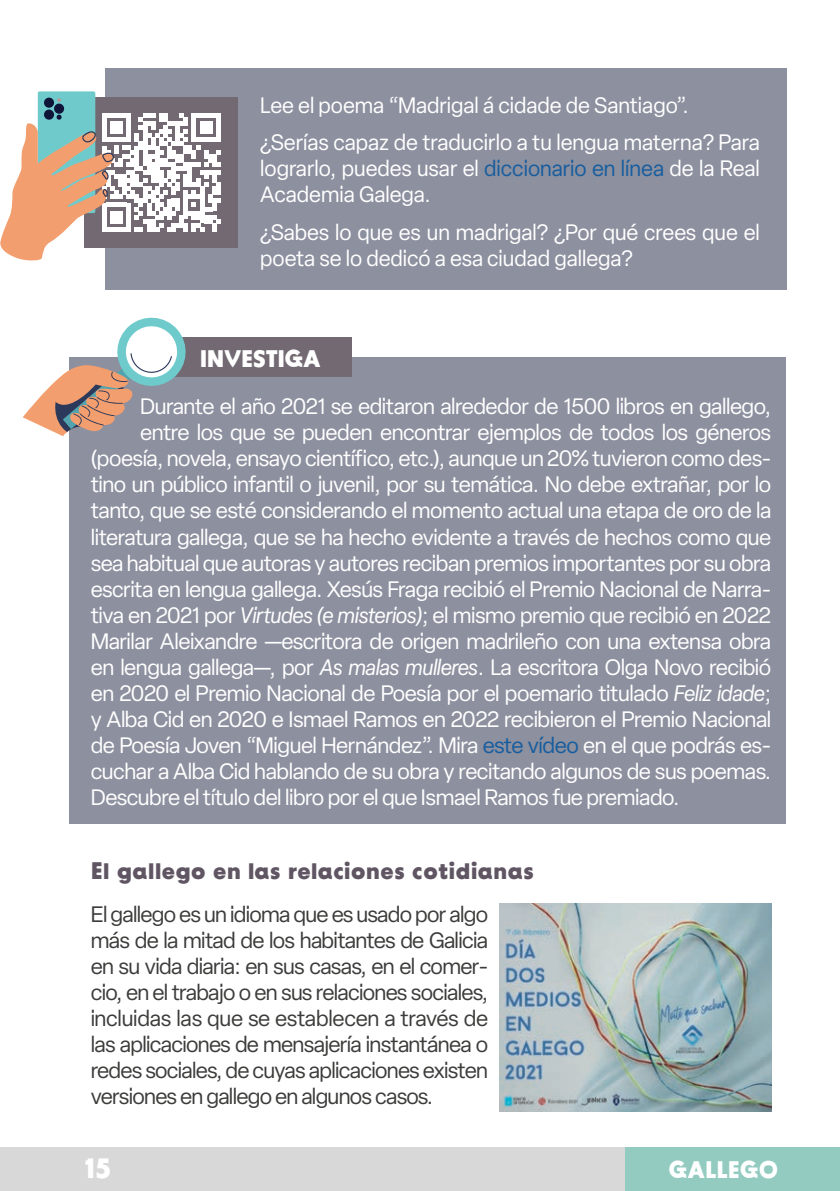
<style>
.page{position:relative;width:840px;height:1191px;background:#fff}
.page>*{position:absolute;margin:0;border:0;box-sizing:border-box;transform-origin:0 0}
.t1{font:700 28px "BD Supper";color:#fff}
.t2{font:700 24px "BD Supper";color:#605563}
.t3{font:700 24px "BD Supper";letter-spacing:-.02em;color:#fff}
.t4{font:700 24px "BD Supper";color:#fff}
.t5{font:22px "Elza";letter-spacing:-.02em;color:#fff}
.t6{font:22px/26px "Elza";letter-spacing:-.03em;color:#3c3c3b;text-align:justify}
.t7{font:22px/26px "Elza";color:#fff}
.s1{color:#175d9e}
.s2{font-style:italic}
</style>
<div class="page">
<div style="left:0;top:1147px;width:839px;height:44px;background:#d8d8d8"></div>
<div style="left:69px;top:357px;width:717px;height:467px;background:#8d909f"></div>
<div style="left:625px;top:1147px;width:214px;height:44px;background:#93cbc0"></div>
<div style="left:154px;top:338px;width:197px;height:39px;background:#726973"></div>
<svg style="left:23px;top:317px;width:166px;height:119px"></svg>
<div style="left:105px;top:68px;width:681px;height:222px;background:#8d909f"></div>
<div style="left:84px;top:97px;width:154px;height:150px;background:#726973"></div>
<div style="left:38px;top:91px;width:57px;height:122px;background:#6fcacc;border-radius:2px"></div>
<svg style="left:57px;top:98px;width:4px;height:4px"></svg>
<div style="left:44px;top:98px;width:10px;height:10px;background:#0f1539;border-radius:50%"></div>
<div style="left:44px;top:110px;width:10px;height:10px;background:#0f1539;border-radius:50%"></div>
<div style="left:54px;top:104px;width:10px;height:10px;background:#0f1539;border-radius:50%"></div>
<svg style="left:0;top:113px;width:220px;height:148px"></svg>
<img style="left:499px;top:903px;width:271px;height:208px">
<p class="t7" style="left:260px;top:86px;width:501px;line-height:37.4px">Lee el poema “Madrigal á cidade de Santiago”. ¿Serías capaz de traducirlo a tu lengua materna? Para</p>
<p class="t7" style="left:260px;top:156px;width:501px">lograrlo, puedes usar el <span class="s1">diccionario en línea</span> de la Real<br>Academia Galega.</p>
<p class="t7" style="left:260px;top:219px;width:501px">¿Sabes lo que es un madrigal? ¿Por qué crees que el poeta se lo dedicó a esa ciudad gallega?</p>
<p class="t3" style="left:200px;top:343px;width:122px">INVESTIGA</p>
<p class="t5" style="left:140px;top:392px;width:632px">Durante el año 2021 se editaron alrededor de 1500 libros en gallego,</p>
<p class="t5" style="left:140px;top:418px;width:632px">entre los que se pueden encontrar ejemplos de todos los géneros</p>
<p class="t5" style="left:91px;top:444px;width:681px">(poesía, novela, ensayo científico, etc.), aunque un 20% tuvieron como des-</p>
<p class="t5" style="left:91px;top:470px;width:681px">tino un público infantil o juvenil, por su temática. No debe extrañar, por lo</p>
<p class="t5" style="left:91px;top:496px;width:681px">tanto, que se esté considerando el momento actual una etapa de oro de la</p>
<p class="t5" style="left:91px;top:522px;width:681px">literatura gallega, que se ha hecho evidente a través de hechos como que</p>
<p class="t5" style="left:91px;top:548px;width:681px">sea habitual que autoras y autores reciban premios importantes por su obra</p>
<p class="t5" style="left:91px;top:574px;width:681px">escrita en lengua gallega. Xesús Fraga recibió el Premio Nacional de Narra-</p>
<p class="t5" style="left:91px;top:600px;width:681px">tiva en 2021 por <span class="s2">Virtudes (e misterios)</span>; el mismo premio que recibió en 2022</p>
<p class="t5" style="left:91px;top:626px;width:681px">Marilar Aleixandre —escritora de origen madrileño con una extensa obra</p>
<p class="t5" style="left:91px;top:652px;width:681px">en lengua gallega—, por <span class="s2">As malas mulleres</span>. La escritora Olga Novo recibió</p>
<p class="t5" style="left:91px;top:678px;width:681px">en 2020 el Premio Nacional de Poesía por el poemario titulado <span class="s2">Feliz idade</span>;</p>
<p class="t5" style="left:91px;top:704px;width:681px">y Alba Cid en 2020 e Ismael Ramos en 2022 recibieron el Premio Nacional</p>
<p class="t5" style="left:91px;top:730px;width:681px">de Poesía Joven “Miguel Hernández”. Mira <span class="s1">este vídeo</span> en el que podrás es-</p>
<p class="t5" style="left:91px;top:756px;width:681px">cuchar a Alba Cid hablando de su obra y recitando algunos de sus poemas.</p>
<p class="t5" style="left:91px;top:782px;width:590px">Descubre el título del libro por el que Ismael Ramos fue premiado.</p>
<p class="t2" style="left:91px;top:855px;width:444px">El gallego en las relaciones cotidianas</p>
<p class="t6" style="left:91px;top:901px;width:398px">El gallego es un idioma que es usado por algo más de la mitad de los habitantes de Galicia en su vida diaria: en sus casas, en el comer&shy;cio, en el trabajo o en sus relaciones sociales, incluidas las que se establecen a través de las aplicaciones de mensajería instantánea o redes sociales, de cuyas aplicaciones existen versiones en gallego en algunos casos.</p>
<p class="t1" style="left:84px;top:1150px;width:29px">15</p>
<p class="t4" style="left:668px;top:1154px;width:111px">GALLEGO</p>
</div>
